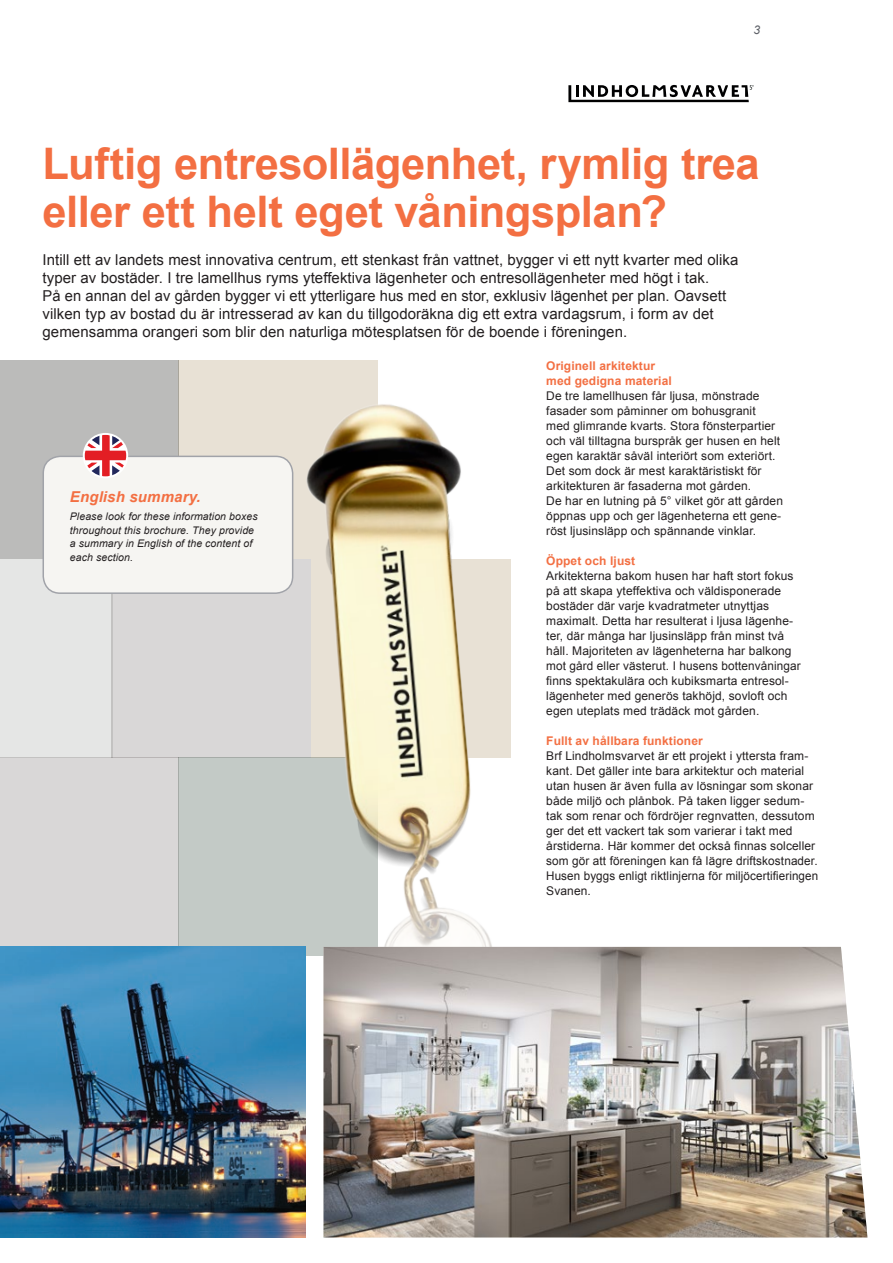
<style>
.page{position:relative;width:893px;height:1263px;background:#fff}
.page>*{position:absolute;margin:0;border:0;box-sizing:border-box;transform-origin:0 0}
.t1{font:700 43.5px/48px "Arial";letter-spacing:-.01em;color:#f36f42}
.t2{font:15px/18px "Arial";letter-spacing:.005em;color:#231f20}
.t3{font:italic 700 15px "Arial";letter-spacing:.01em;color:#f36f42}
.t4{font:12px/15px "Arial";letter-spacing:.01em;color:#231f20}
.t5{font:700 12px/15px "Arial";letter-spacing:.01em;color:#f36f42}
.Bröd{font:italic 12px "Arial";color:#5d6067}
.t6{font:italic 10.5px/13.5px "Arial";letter-spacing:.01em;color:#231f20}
</style>
<div class="page">
<div style="left:0;top:361px;width:179px;height:198px;background:#bbbbba"></div>
<div style="left:0;top:757px;width:179px;height:199px;background:#d9d7d7"></div>
<div style="left:0;top:559px;width:112px;height:198px;background:#e5e6e5"></div>
<div style="left:112px;top:559px;width:199px;height:198px;background:#d9d7d7"></div>
<div style="left:179px;top:361px;width:199px;height:198px;background:#e8e1d5"></div>
<div style="left:179px;top:757px;width:199px;height:199px;background:#c3cac6"></div>
<img style="left:231px;top:360px;width:373px;height:835px">
<img style="left:323px;top:947px;width:544px;height:290px">
<img style="left:0;top:947px;width:305px;height:290px">
<svg style="left:568px;top:85px;width:186px;height:17px"></svg>
<div style="left:43px;top:456px;width:250px;height:137px;background:#f6f5f2;border-radius:17px"></div>
<div style="left:43px;top:456px;width:250px;height:138px;border:2px solid #a1a3a9;border-radius:17px"></div>
<svg style="left:83px;top:433px;width:45px;height:45px"></svg>
<p class="Bröd" style="left:753px;top:22px;width:8px">3</p>
<p class="t1" style="left:43px;top:141px;width:719px">Luftig entresollägenhet, rymlig trea eller ett helt eget våningsplan?</p>
<p class="t2" style="left:43px;top:251px;width:697px">Intill ett av landets mest innovativa centrum, ett stenkast från vattnet, bygger vi ett nytt kvarter med olika typer av bostäder. I tre lamellhus ryms yteffektiva lägenheter och entresollägenheter med högt i tak.<br>På en annan del av gården bygger vi ett ytterligare hus med en stor, exklusiv lägenhet per plan. Oavsett vilken typ av bostad du är intresserad av kan du tillgodoräkna dig ett extra vardagsrum, i form av det gemensamma orangeri som blir den naturliga mötesplatsen för de boende i föreningen.</p>
<p class="t3" style="left:70px;top:487px;width:132px">English summary.</p>
<p class="t6" style="left:70px;top:510px;width:189px">Please look for these information boxes throughout this brochure. They provide a summary in English of the content of each section.</p>
<p class="t5" style="left:546px;top:358px;width:127px">Originell arkitektur med gedigna material</p>
<p class="t4" style="left:546px;top:388px;width:238px">De tre lamellhusen får ljusa, mönstrade fasader som påminner om bohusgranit<br>med glimrande kvarts. Stora fönsterpartier och väl tilltagna burspråk ger husen en helt egen karaktär såväl interiört som exteriört.<br>Det som dock är mest karaktäristiskt för arkitekturen är fasaderna mot gården.<br>De har en lutning på 5° vilket gör att gården öppnas upp och ger lägenheterna ett gene&shy;röst ljusinsläpp och spännande vinklar.</p>
<p class="t5" style="left:546px;top:553px;width:91px">Öppet och ljust</p>
<p class="t4" style="left:546px;top:568px;width:256px">Arkitekterna bakom husen har haft stort fokus på att skapa yteffektiva och väldisponerade bostäder där varje kvadratmeter utnyttjas maximalt. Detta har resulterat i ljusa lägenhe&shy;ter, där många har ljusinsläpp från minst två håll. Majoriteten av lägenheterna har balkong mot gård eller västerut. I husens bottenvåningar finns spektakulära och kubiksmarta entresol&shy;lägenheter med generös takhöjd, sovloft och egen uteplats med trädäck mot gården.</p>
<p class="t5" style="left:546px;top:733px;width:158px">Fullt av hållbara funktioner</p>
<p class="t4" style="left:546px;top:748px;width:274px">Brf Lindholmsvarvet är ett projekt i yttersta fram&shy;kant. Det gäller inte bara arkitektur och material utan husen är även fulla av lösningar som skonar både miljö och plånbok. På taken ligger sedum&shy;tak som renar och fördröjer regnvatten, dessutom ger det ett vackert tak som varierar i takt med årstiderna. Här kommer det också finnas solceller som gör att föreningen kan få lägre driftskostnader.<br>Husen byggs enligt riktlinjerna för miljöcertifieringen Svanen.</p>
</div>
